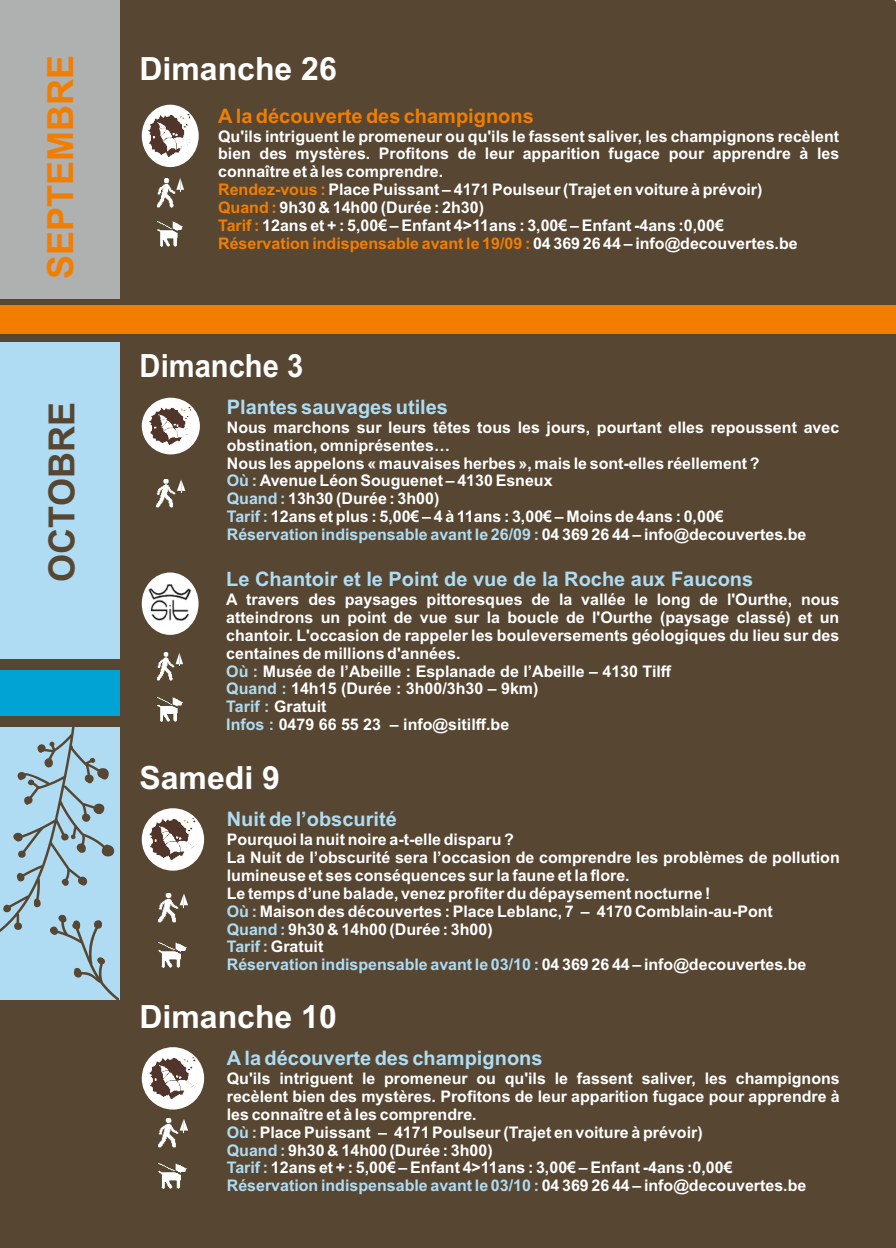
<style>
.page{position:relative;width:896px;height:1248px;background:#fff}
.page>*{position:absolute;margin:0;border:0;box-sizing:border-box;transform-origin:0 0}
.t1{font:700 36px "Arial";color:#f27e00}
.t2{font:700 36px "Arial";color:#574632}
.t3{font:700 32px "Arial";color:#fff}
.t4{font:700 32px "Arial";color:#fff;scale:.91 1}
.t5{font:700 20px "Arial";color:#afdcf2}
.t6{font:700 20px "Arial";color:#f27e00}
.t7{font:700 16px/17.8px "Arial";color:#fff}
.s1{color:#f27e00}
.s2{color:#afdcf2}
</style>
<div class="page">
<div style="left:0;top:0;width:896px;height:1247px;background:#574632"></div>
<div style="left:0;top:0;width:119px;height:298px;background:#afb0b0"></div>
<div style="left:0;top:306px;width:896px;height:28px;background:#f27e00"></div>
<img style="left:157px;top:221px;width:26px;height:26px">
<img style="left:157px;top:178px;width:18px;height:29px">
<svg style="left:176px;top:178px;width:8px;height:14px"></svg>
<div style="left:142px;top:105px;width:57px;height:62px;background:#fff;border-radius:50%"></div>
<img style="left:149px;top:115px;width:45px;height:42px">
<div style="left:0;top:343px;width:119px;height:315px;background:#afdcf2"></div>
<div style="left:0;top:670px;width:119px;height:45px;background:#00a3d4"></div>
<svg style="left:0;top:727px;width:119px;height:272px"></svg>
<img style="left:157px;top:653px;width:18px;height:28px">
<svg style="left:176px;top:652px;width:7px;height:14px"></svg>
<div style="left:142px;top:572px;width:57px;height:63px;background:#fff;border-radius:50%"></div>
<img style="left:149px;top:584px;width:43px;height:36px">
<img style="left:157px;top:696px;width:26px;height:26px">
<img style="left:159px;top:941px;width:28px;height:26px">
<img style="left:159px;top:893px;width:19px;height:29px">
<svg style="left:180px;top:893px;width:8px;height:14px"></svg>
<div style="left:142px;top:808px;width:62px;height:62px;background:#fff;border-radius:50%"></div>
<img style="left:149px;top:818px;width:50px;height:42px">
<img style="left:156px;top:479px;width:20px;height:28px">
<svg style="left:177px;top:479px;width:8px;height:14px"></svg>
<div style="left:142px;top:397px;width:58px;height:57px;background:#fff;border-radius:50%"></div>
<img style="left:149px;top:407px;width:46px;height:38px">
<img style="left:159px;top:1162px;width:28px;height:27px">
<img style="left:159px;top:1118px;width:19px;height:29px">
<svg style="left:180px;top:1118px;width:8px;height:14px"></svg>
<div style="left:142px;top:1047px;width:62px;height:62px;background:#fff;border-radius:50%"></div>
<img style="left:149px;top:1057px;width:50px;height:42px">
<h1 class="t1" style="left:47px;top:279px;width:226px;rotate:-90deg">SEPTEMBRE</h1>
<h1 class="t2" style="left:48px;top:582px;width:181px;rotate:-90deg">OCTOBRE</h1>
<h2 class="t3" style="left:139px;top:56px;width:199px">Dimanche 26</h2>
<p class="t6" style="left:218px;top:108px;width:317px">A la découverte des champignons</p>
<p class="t7" style="left:218px;top:128px;width:622px">Qu'ils intriguent le promeneur ou qu'ils le fassent saliver, les champignons recèlent bien des mystères. Profitons de leur apparition fugace pour apprendre à les connaître et à les comprendre.<br><span class="s1">Rendez-vous :</span> Place Puissant – 4171 Poulseur (Trajet en voiture à prévoir)<br><span class="s1">Quand :</span> 9h30 &amp; 14h00 (Durée : 2h30)<br><span class="s1">Tarif :</span> 12ans et + : 5,00€ – Enfant 4&gt;11ans : 3,00€ – Enfant -4ans :0,00€<br><span class="s1">Réservation indispensable avant le 19/09 :</span> 04 369 26 44 – info@decouvertes.be</p>
<h2 class="t4" style="left:140px;top:353px;width:181px">Dimanche 3</h2>
<p class="t5" style="left:227px;top:399px;width:223px">Plantes sauvages utiles</p>
<p class="t7" style="left:227px;top:419px;width:614px">Nous marchons sur leurs têtes tous les jours, pourtant elles repoussent avec obstination, omniprésentes…<br>Nous les appelons « mauvaises herbes », mais le sont-elles réellement ?<br><span class="s2">Où :</span> Avenue Léon Souguenet – 4130 Esneux<br><span class="s2">Quand :</span> 13h30 (Durée : 3h00)<br><span class="s2">Tarif :</span> 12ans et plus : 5,00€ – 4 à 11ans : 3,00€ – Moins de 4ans : 0,00€<br><span class="s2">Réservation indispensable avant le 26/09 :</span> 04 369 26 44 – info@decouvertes.be</p>
<p class="t5" style="left:226px;top:571px;width:528px">Le Chantoir et le Point de vue de la Roche aux Faucons</p>
<p class="t7" style="left:226px;top:592px;width:614px">A travers des paysages pittoresques de la vallée le long de l'Ourthe, nous atteindrons un point de vue sur la boucle de l'Ourthe (paysage classé) et un chantoir. L'occasion de rappeler les bouleversements géologiques du lieu sur des centaines de millions d'années.<br><span class="s2">Où :</span> Musée de l’Abeille : Esplanade de l’Abeille – 4130 Tilff<br><span class="s2">Quand :</span> 14h15 (Durée : 3h00/3h30 – 9km)<br><span class="s2">Tarif :</span> Gratuit<br><span class="s2">Infos :</span> 0479 66 55 23 – info@sitilff.be</p>
<h2 class="t3" style="left:139px;top:765px;width:142px">Samedi 9</h2>
<p class="t5" style="left:227px;top:811px;width:172px">Nuit de l’obscurité</p>
<p class="t7" style="left:227px;top:832px;width:614px">Pourquoi la nuit noire a-t-elle disparu ?<br>La Nuit de l’obscurité sera l’occasion de comprendre les problèmes de pollution lumineuse et ses conséquences sur la faune et la flore.<br>Le temps d’une balade, venez profiter du dépaysement nocturne !<br><span class="s2">Où :</span> Maison des découvertes : Place Leblanc, 7 – 4170 Comblain-au-Pont<br><span class="s2">Quand :</span> 9h30 &amp; 14h00 (Durée : 3h00)<br><span class="s2">Tarif :</span> Gratuit<br><span class="s2">Réservation indispensable avant le 03/10 :</span> 04 369 26 44 – info@decouvertes.be</p>
<h2 class="t3" style="left:139px;top:1004px;width:199px">Dimanche 10</h2>
<p class="t5" style="left:227px;top:1050px;width:317px">A la découverte des champignons</p>
<p class="t7" style="left:227px;top:1070px;width:614px">Qu'ils intriguent le promeneur ou qu'ils le fassent saliver, les champignons recèlent bien des mystères. Profitons de leur apparition fugace pour apprendre à les connaître et à les comprendre.<br><span class="s2">Où :</span> Place Puissant – 4171 Poulseur (Trajet en voiture à prévoir)<br><span class="s2">Quand :</span> 9h30 &amp; 14h00 (Durée : 3h00)<br><span class="s2">Tarif :</span> 12ans et + : 5,00€ – Enfant 4&gt;11ans : 3,00€ – Enfant -4ans :0,00€<br><span class="s2">Réservation indispensable avant le 03/10 :</span> 04 369 26 44 – info@decouvertes.be</p>
</div>
